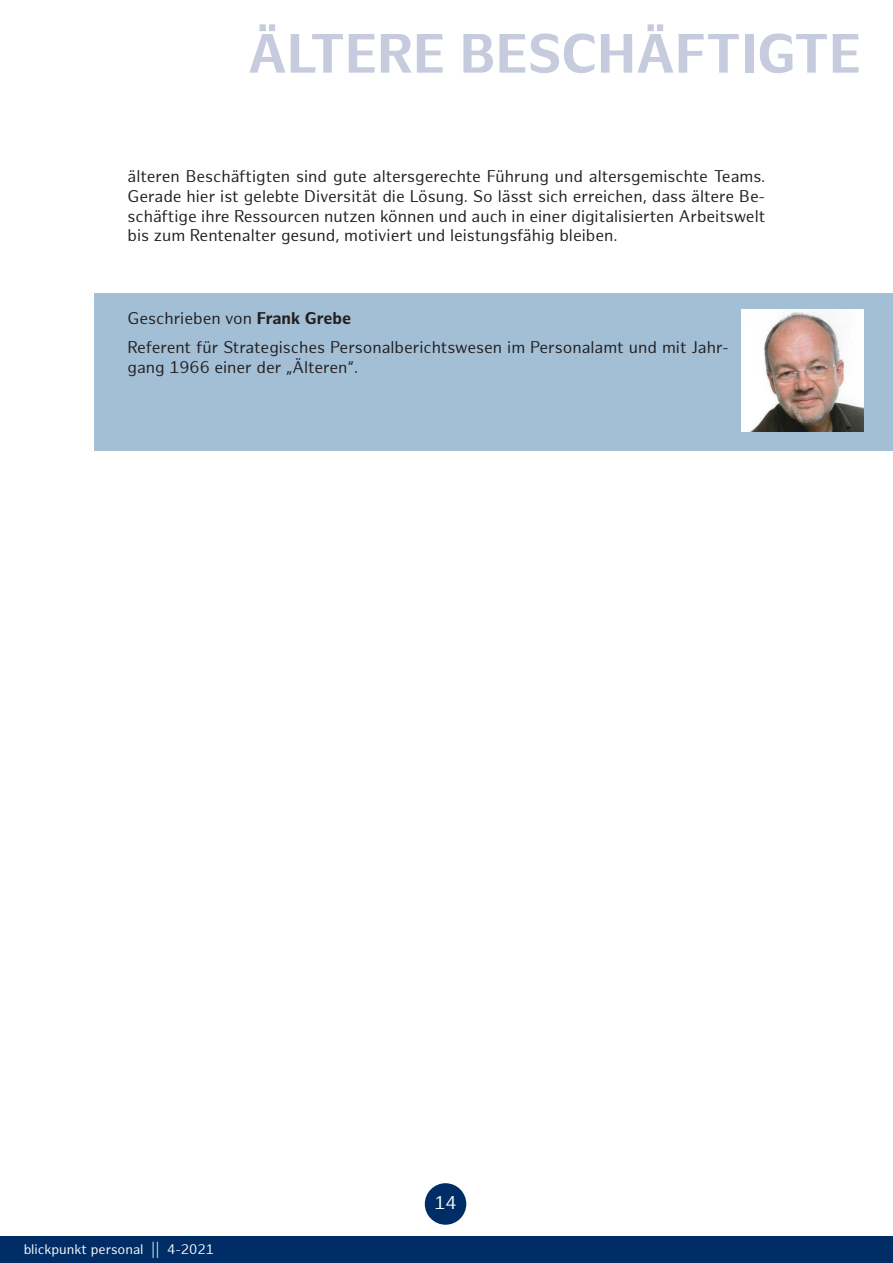
<style>
.page{position:relative;width:893px;height:1263px;background:#fff}
.page>*{position:absolute;margin:0;border:0;box-sizing:border-box;transform-origin:0 0}
.t1{font:700 54px "Hamburg Sans";color:#c6cbde}
.t2{font:18px "Hamburg Sans";color:#fff}
.HHSans_11p_schwarz{font:16.5px/19.8px "Hamburg Sans";color:#231f20;text-align:justify}
.t3{font:13.5px "Hamburg Sans";color:#fff}
.s1{font-weight:700}
</style>
<div class="page">
<div style="left:0;top:1236px;width:893px;height:27px;background:#002d66"></div>
<div style="left:425px;top:1183px;width:41px;height:42px;background:#002d66;border-radius:50%"></div>
<div style="left:95px;top:293px;width:798px;height:157px;background:#a2bfd6"></div>
<img style="left:742px;top:309px;width:121px;height:123px">
<p class="t1" style="left:248px;top:22px;width:615px">ÄLTERE BESCHÄFTIGTE</p>
<p class="HHSans_11p_schwarz" style="left:128px;top:167px;width:639px">älteren Beschäftigten sind gute altersgerechte Führung und altersgemischte Teams.<br>Gerade hier ist gelebte Diversität die Lösung. So lässt sich erreichen, dass ältere Be&shy;schäftige ihre Ressourcen nutzen können und auch in einer digitalisierten Arbeitswelt bis zum Rentenalter gesund, motiviert und leistungsfähig bleiben.</p>
<p class="HHSans_11p_schwarz" style="left:128px;top:309px;width:225px">Geschrieben von <span class="s1">Frank Grebe</span></p>
<p class="HHSans_11p_schwarz" style="left:128px;top:338px;width:603px">Referent für Strategisches Personalberichtswesen im Personalamt und mit Jahr&shy;gang 1966 einer der „Älteren“.</p>
<p class="t3" style="left:23px;top:1241px;width:192px">blickpunkt personal || 4-2021</p>
<p class="t2" style="left:434px;top:1192px;width:24px">14</p>
</div>
